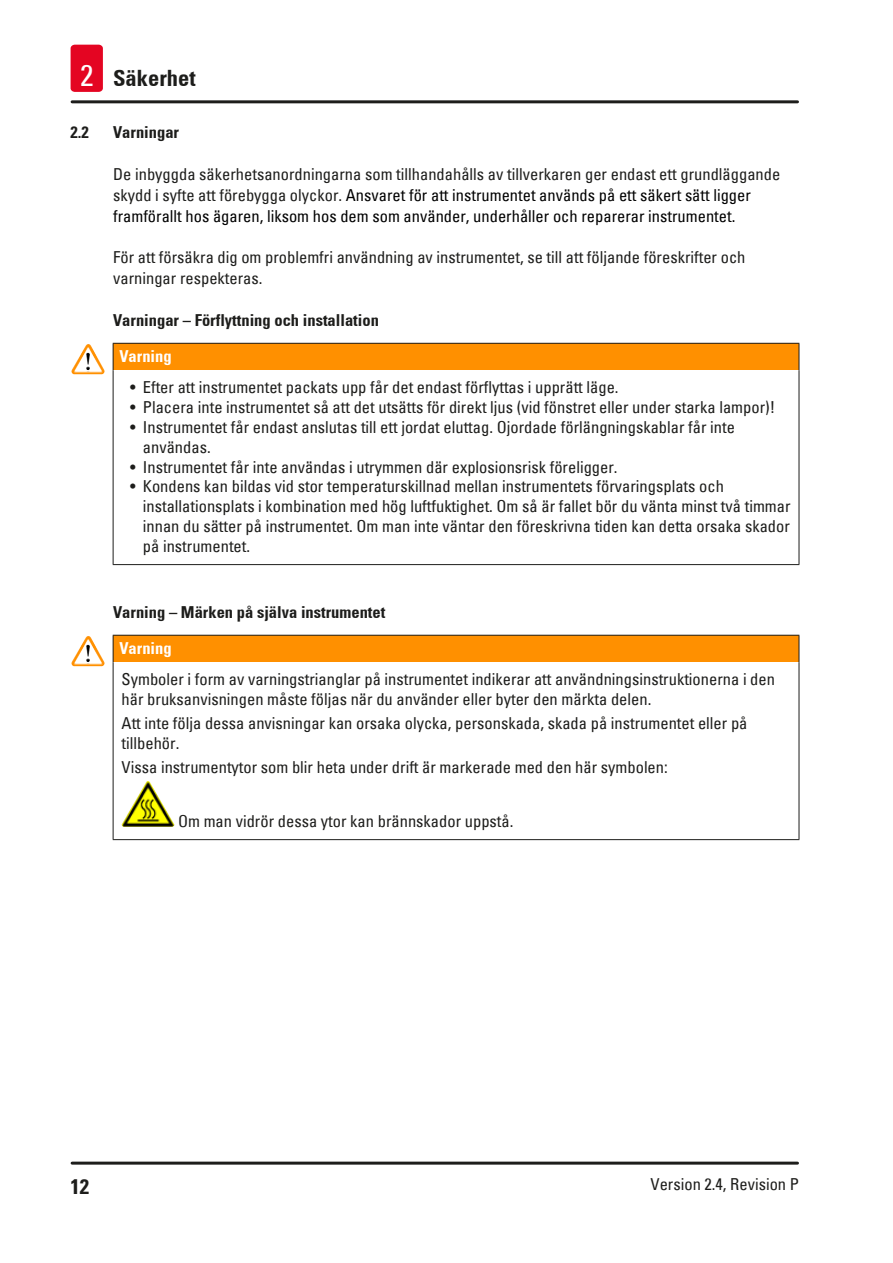
<style>
.page{position:relative;width:893px;height:1263px;background:#fff}
.page>*{position:absolute;margin:0;border:0;box-sizing:border-box;transform-origin:0 0}
.t1{font:700 condensed 22.5px "Univers";color:#1d1d1b}
.t2{font:700 condensed 21px "Univers";color:#1d1d1b}
.Source_of_danger{font:condensed 16.5px/19.8px "Univers";color:#1d1d1b}
.Description_text{font:condensed 16.5px/20.9px "Univers";color:#000}
.Description_text-2{font:condensed 16.5px/20.9px "Univers";color:#1d1d1b}
.Subheading{font:700 condensed 16.5px "Univers";color:#1d1d1b}
.Signalword__no_use_a{font:700 condensed 16.5px "Univers";color:#fff}
.s1{font-weight:400;font-size:30px;color:#fff}
.s2{color:#1d1d1b}
</style>
<div class="page">
<hr style="left:72px;top:1161px;width:725px;height:3px;background:#1d1d1b">
<hr style="left:72px;top:100px;width:725px;height:3px;background:#1d1d1b">
<div style="left:71px;top:45px;width:32px;height:47px;background:#e40522;border-radius:4px"></div>
<div style="left:113px;top:343px;width:686px;height:27px;background:#ff9000"></div>
<hr style="left:113px;top:343px;width:686px;height:1px;background:#1d1d1b">
<svg style="left:113px;top:344px;width:1px;height:26px"></svg>
<svg style="left:799px;top:344px;width:1px;height:26px"></svg>
<hr style="left:113px;top:370px;width:1px;height:194px;background:#1d1d1b">
<hr style="left:799px;top:370px;width:1px;height:194px;background:#1d1d1b">
<hr style="left:113px;top:564px;width:686px;height:1px;background:#1d1d1b">
<img style="left:74px;top:344px;width:14px;height:23px">
<div style="left:113px;top:635px;width:686px;height:27px;background:#ff9000"></div>
<hr style="left:113px;top:635px;width:686px;height:1px;background:#1d1d1b">
<svg style="left:113px;top:636px;width:1px;height:26px"></svg>
<svg style="left:799px;top:636px;width:1px;height:26px"></svg>
<hr style="left:113px;top:662px;width:1px;height:177px;background:#1d1d1b">
<hr style="left:799px;top:662px;width:1px;height:177px;background:#1d1d1b">
<hr style="left:113px;top:839px;width:686px;height:1px;background:#1d1d1b">
<img style="left:74px;top:636px;width:14px;height:23px">
<img style="left:122px;top:781px;width:52px;height:46px">
<h1 class="t1" style="left:80px;top:65px;width:117px"><span class="s1">2</span> Säkerhet</h1>
<p class="Subheading" style="left:71px;top:122px;width:20px">2.2</p>
<p class="Subheading" style="left:113px;top:122px;width:68px">Varningar</p>
<p class="Description_text" style="left:113px;top:163px;width:669px"><span class="s2">De inbyggda säkerhetsanordningarna som tillhandahålls av tillverkaren ger endast ett grundläggande skydd i syfte att förebygga olyckor.</span> Ansvaret för att instrumentet används på ett säkert sätt ligger framförallt hos ägaren, liksom hos dem som använder, underhåller och reparerar instrumentet.</p>
<p class="Description_text-2" style="left:113px;top:247px;width:634px">För att försäkra dig om problemfri användning av instrumentet, se till att följande föreskrifter och varningar respekteras.</p>
<p class="Subheading" style="left:113px;top:310px;width:267px">Varningar – Förflyttning och installation</p>
<p class="Signalword__no_use_a" style="left:119px;top:346px;width:54px">Varning</p>
<p class="Source_of_danger" style="left:130px;top:377px;width:490px">• Efter att instrumentet packats upp får det endast förflyttas i upprätt läge.</p>
<p class="Source_of_danger" style="left:130px;top:397px;width:647px">• Placera inte instrumentet så att det utsätts för direkt ljus (vid fönstret eller under starka lampor)!</p>
<p class="Source_of_danger" style="left:143px;top:417px;width:594px;text-indent:-13px">• Instrumentet får endast anslutas till ett jordat eluttag. Ojordade förlängningskablar får inte användas.</p>
<p class="Source_of_danger" style="left:130px;top:456px;width:489px">• Instrumentet får inte användas i utrymmen där explosionsrisk föreligger.</p>
<p class="Source_of_danger" style="left:143px;top:476px;width:649px;text-indent:-13px">• Kondens kan bildas vid stor temperaturskillnad mellan instrumentets förvaringsplats och installationsplats i kombination med hög luftfuktighet. Om så är fallet bör du vänta minst två timmar innan du sätter på instrumentet. Om man inte väntar den föreskrivna tiden kan detta orsaka skador på instrumentet.</p>
<p class="Subheading" style="left:113px;top:602px;width:274px">Varning – Märken på själva instrumentet</p>
<p class="Signalword__no_use_a" style="left:119px;top:638px;width:54px">Varning</p>
<p class="Source_of_danger" style="left:122px;top:669px;width:655px">Symboler i form av varningstrianglar på instrumentet indikerar att användningsinstruktionerna i den här bruksanvisningen måste följas när du använder eller byter den märkta delen.</p>
<p class="Source_of_danger" style="left:122px;top:713px;width:627px">Att inte följa dessa anvisningar kan orsaka olycka, personskada, skada på instrumentet eller på tillbehör.</p>
<p class="Source_of_danger" style="left:122px;top:757px;width:548px">Vissa instrumentytor som blir heta under drift är markerade med den här symbolen:</p>
<p class="Source_of_danger" style="left:178px;top:811px;width:337px">Om man vidrör dessa ytor kan brännskador uppstå.</p>
<p class="t2" style="left:71px;top:1173px;width:20px">12</p>
<p class="Source_of_danger" style="left:650px;top:1173px;width:150px">Version 2.4, Revision P</p>
</div>
